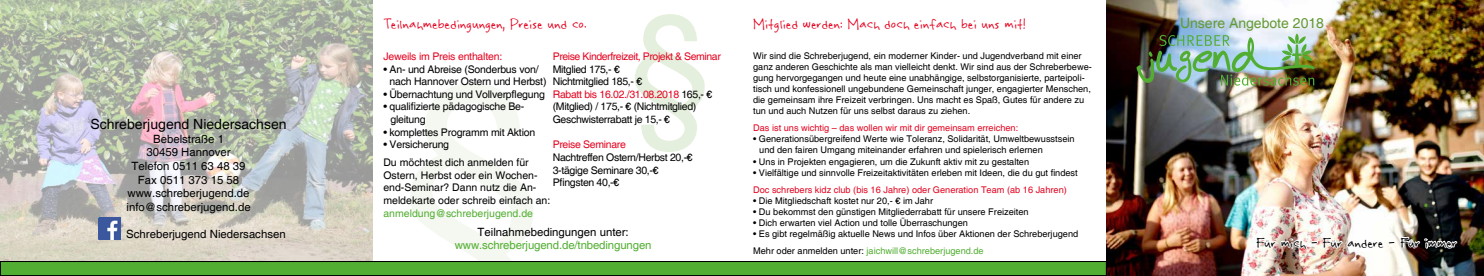
<style>
.page{position:relative;width:1484px;height:276px;background:#fff}
.page>*{position:absolute;margin:0;border:0;box-sizing:border-box;transform-origin:0 0}
.t1{font:262.5px "Helvetica";color:#f4f8f0}
.t2{font:148.75px "Helvetica";color:#e5efdd}
.t3{font:17.5px "Rabioheadneu";color:#e40521}
.t4{font:17.5px "Rabioheadneu";color:#000}
.t5{font:14.17px "Helvetica";color:#693}
.t6{font:14px "Helvetica";color:#000}
.t7{font:11.38px/13.7px "Helvetica";color:#000;text-align:center}
.t8{font:11.38px "Helvetica";letter-spacing:-.01em;color:#52ae32}
.t9{font:10.5px/12.6px "Helvetica";letter-spacing:-.02em;color:#000}
.t10{font:10.5px/12.6px "Helvetica";color:#000}
.t11{font:10.5px "Helvetica";letter-spacing:-.03em;color:#e40521}
.t12{font:10.5px "Helvetica";color:#52ae32}
.t13{font:9.19px/11px "Helvetica";color:#000}
.t14{font:9.19px "Helvetica";color:#e40521}
.s1{color:#e40521}
.s2{color:#52ae32}
.s3{font-family:"Arial"}
</style>
<div class="page">
<img style="left:0;top:0;width:372px;height:260px">
<img style="left:1106px;top:0;width:377px;height:274px">
<img style="left:1136px;top:33px;width:178px;height:53px">
<div style="left:0;top:261px;width:1106px;height:14px;background:#52ae32"></div>
<div style="left:0;top:260px;width:1106px;height:15px;border:1px solid #000"></div>
<img style="left:99px;top:217px;width:22px;height:22px">
<img style="left:1254px;top:208px;width:204px;height:67px">
<h3 class="t6" style="left:90px;top:115px;width:198px">Schreberjugend Niedersachsen</h3>
<p class="t7" style="left:126px;top:132px;width:126px">Bebelstraße 1<br>30459 Hannover<br>Telefon 0511 63 48 39<br>Fax 0511 373 15 58 www.schreberjugend.de info@schreberjugend.de</p>
<p class="t7" style="left:126px;top:227px;width:161px">Schreberjugend Niedersachsen</p>
<h2 class="t2" style="left:628px;top:-15px;width:84px">§</h2>
<h3 class="t3" style="left:383px;top:12px;width:205px">Teilnahmebedingungen, Preise und co.</h3>
<h3 class="t5" style="left:1179px;top:14px;width:145px">Unsere Angebote 2018</h3>
<h3 class="t3" style="left:753px;top:12px;width:274px">Mitglied werden: Mach doch einfach bei uns mit!</h3>
<p class="t11" style="left:552px;top:50px;width:170px">Preise Kinderfreizeit, Projekt &amp; Seminar</p>
<p class="t9" style="left:552px;top:63px;width:161px">Mitglied 175,- €<br>Nichtmitglied 185,- €<br><span class="s1">Rabatt bis 16.02./31.08.2018</span> 165,- € (Mitglied) / 175,- € (Nichtmitglied)<br>Geschwisterrabatt je 15,- €</p>
<p class="t11" style="left:552px;top:138px;width:75px">Preise Seminare</p>
<p class="t9" style="left:552px;top:151px;width:141px">Nachtreffen Ostern/Herbst 20,-€<br>3-tägige Seminare 30,-€<br>Pfingsten 40,-€</p>
<p class="t13" style="left:753px;top:50px;width:340px">Wir sind die Schreberjugend, ein moderner Kinder- und Jugendverband mit einer ganz anderen Geschichte als man vielleicht denkt. Wir sind aus der Schreberbewe&shy;gung hervorgegangen und heute eine unabhängige, selbstorganisierte, parteipoli&shy;tisch und konfessionell ungebundene Gemeinschaft junger, engagierter Menschen, die gemeinsam ihre Freizeit verbringen. Uns macht es Spaß, Gutes für andere zu tun und auch Nutzen für uns selbst daraus zu ziehen.</p>
<p class="t14" style="left:753px;top:123px;width:266px">Das ist uns wichtig – das wollen wir mit dir gemeinsam erreichen:</p>
<p class="t13" style="left:759px;top:134px;width:317px;text-indent:-6px">• Generationsübergreifend Werte wie Toleranz, Solidarität, Umweltbewusstsein und den fairen Umgang miteinander erfahren und spielerisch erlernen</p>
<p class="t13" style="left:753px;top:156px;width:277px">• Uns in Projekten engagieren, um die Zukunft aktiv mit zu gestalten</p>
<p class="t13" style="left:753px;top:167px;width:326px">• Vielfältige und sinnvolle Freizeitaktivitäten erleben mit Ideen, die du gut findest</p>
<p class="t14" style="left:753px;top:184px;width:315px">Doc schrebers kidz club (bis 16 Jahre) oder Generation Team (ab 16 Jahren)</p>
<p class="t13" style="left:753px;top:195px;width:181px">• Die Mitgliedschaft kostet nur 20,- € im Jahr</p>
<p class="t13" style="left:753px;top:206px;width:277px">• Du bekommst den günstigen Mitgliederrabatt für unsere Freizeiten</p>
<p class="t13" style="left:753px;top:217px;width:216px">• Dich erwarten viel Action und tolle Überraschungen</p>
<p class="t13" style="left:753px;top:225px;width:326px;line-height:17.2px">• Es gibt regelmäßig aktuelle News und Infos über Aktionen der Schreberjugend<br>Mehr oder anmelden unter: <span class="s2">jaichwill@schreberjugend.de</span></p>
<p class="t11" style="left:383px;top:50px;width:120px">Jeweils im Preis enthalten:</p>
<p class="t9" style="left:389px;top:63px;width:158px;text-indent:-6px">• An- und Abreise (Sonderbus von/ nach Hannover Ostern und Herbst)</p>
<p class="t9" style="left:383px;top:88px;width:163px">• Übernachtung und Vollverp<span class="s3">fl</span>egung</p>
<p class="t9" style="left:390px;top:101px;width:135px;text-indent:-7px">• qualifizierte pädagogische Be&shy;gleitung</p>
<p class="t9" style="left:383px;top:126px;width:153px">• komplettes Programm mit Aktion</p>
<p class="t9" style="left:383px;top:138px;width:67px">• Versicherung</p>
<h1 class="t1" style="left:399px;top:33px;width:147px">§</h1>
<p class="t10" style="left:383px;top:156px;width:168px">Du möchtest dich anmelden für<br>Ostern, Herbst oder ein Wochen&shy;end-Seminar? Dann nutz die An&shy;meldekarte oder schreib einfach an:</p>
<p class="t12" style="left:383px;top:206px;width:151px">anmeldung@schreberjugend.de</p>
<p class="t7" style="left:477px;top:225px;width:153px">Teilnahmebedingungen unter:</p>
<p class="t8" style="left:455px;top:238px;width:198px">www.schreberjugend.de/tnbedingungen</p>
<h3 class="t4" style="left:1256px;top:231px;width:202px">Für mich - Für andere - Für immer</h3>
</div>
